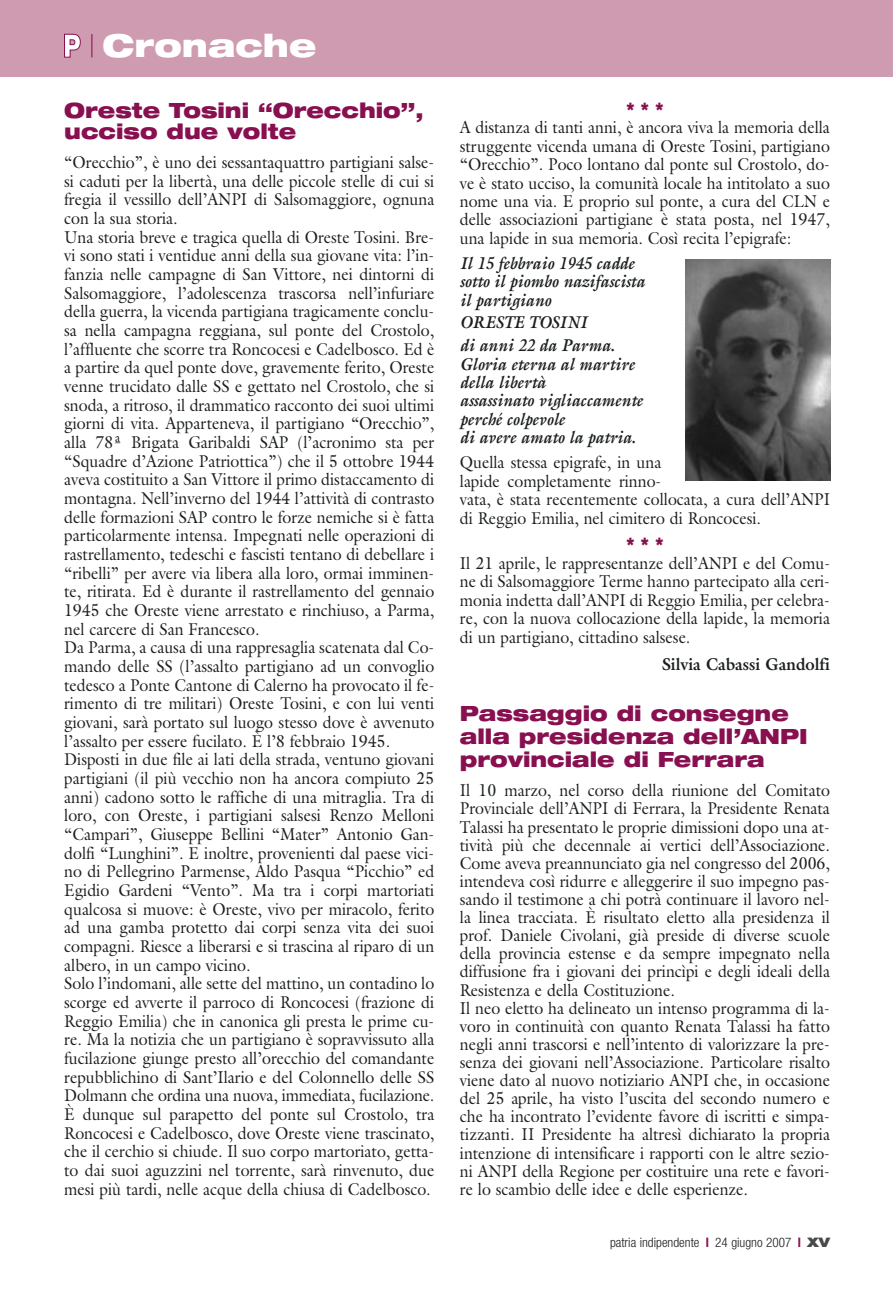
<style>
.page{position:relative;width:893px;height:1296px;background:#fff}
.page>*{position:absolute;margin:0;border:0;box-sizing:border-box;transform-origin:0 0}
.t1{font:900 expanded 31.5px "Helvetica Neue";color:#fff}
.t2{font:900 expanded 21px/22.6px "Helvetica Neue";color:#880f50;scale:.96 1}
.t3{font:17.25px/18.6px "Galliard";color:#1c1f20;scale:.92 1}
.t4{font:italic 700 17.25px/18.5px "Galliard";color:#1c1f20;scale:.92 1}
.t5{font:700 17.25px "Galliard";color:#1c1f20;scale:.92 1}
.t6{font:900 expanded 17.25px "Helvetica Neue";color:#880f50;scale:.92 1}
.t7{font:300 condensed 13.2px "Helvetica Neue";color:#1c1f20}
.s1{font-weight:700;color:#880f50}
.s2{font-weight:900;font-stretch:expanded;color:#47494a}
</style>
<div class="page">
<div style="left:0;top:0;width:892px;height:77px;background:#cf9bb1"></div>
<svg style="left:91px;top:34px;width:1px;height:23px"></svg>
<svg style="left:64px;top:34px;width:17px;height:24px"></svg>
<img style="left:685px;top:259px;width:145px;height:221px">
<h1 class="t1" style="left:102px;top:34px;width:215px">Cronache</h1>
<p class="t2" style="left:64px;top:101px;width:376px;line-height:21.1px">Oreste Tosini “Orecchio”, ucciso due volte</p>
<p class="t3" style="left:64px;top:155px;width:404px">“Orecchio”, è uno dei sessantaquattro partigiani salse&shy;si caduti per la libertà, una delle piccole stelle di cui si fregia il vessillo dell’ANPI di Salsomaggiore, ognuna con la sua storia.<br>Una storia breve e tragica quella di Oreste Tosini. Bre&shy;vi sono stati i ventidue anni della sua giovane vita: l’in&shy;fanzia nelle campagne di San Vittore, nei dintorni di Salsomaggiore, l’adolescenza trascorsa nell’infuriare della guerra, la vicenda partigiana tragicamente conclu&shy;sa nella campagna reggiana, sul ponte del Crostolo, l’affluente che scorre tra Roncocesi e Cadelbosco. Ed è a partire da quel ponte dove, gravemente ferito, Oreste venne trucidato dalle SS e gettato nel Crostolo, che si snoda, a ritroso, il drammatico racconto dei suoi ultimi giorni di vita. Apparteneva, il partigiano “Orecchio”, alla 78ª Brigata Garibaldi SAP (l’acronimo sta per “Squadre d’Azione Patriottica”) che il 5 ottobre 1944 aveva costituito a San Vittore il primo distaccamento di montagna. Nell’inverno del 1944 l’attività di contrasto delle formazioni SAP contro le forze nemiche si è fatta particolarmente intensa. Impegnati nelle operazioni di rastrellamento, tedeschi e fascisti tentano di debellare i “ribelli” per avere via libera alla loro, ormai imminen&shy;te, ritirata. Ed è durante il rastrellamento del gennaio 1945 che Oreste viene arrestato e rinchiuso, a Parma, nel carcere di San Francesco.<br>Da Parma, a causa di una rappresaglia scatenata dal Co&shy;mando delle SS (l’assalto partigiano ad un convoglio tedesco a Ponte Cantone di Calerno ha provocato il fe&shy;rimento di tre militari) Oreste Tosini, e con lui venti giovani, sarà portato sul luogo stesso dove è avvenuto l’assalto per essere fucilato. È l’8 febbraio 1945.<br>Disposti in due file ai lati della strada, ventuno giovani partigiani (il più vecchio non ha ancora compiuto 25 anni) cadono sotto le raffiche di una mitraglia. Tra di loro, con Oreste, i partigiani salsesi Renzo Melloni “Campari”, Giuseppe Bellini “Mater” Antonio Gan&shy;dolfi “Lunghini”. E inoltre, provenienti dal paese vici&shy;no di Pellegrino Parmense, Aldo Pasqua “Picchio” ed Egidio Gardeni “Vento”. Ma tra i corpi martoriati qualcosa si muove: è Oreste, vivo per miracolo, ferito ad una gamba protetto dai corpi senza vita dei suoi compagni. Riesce a liberarsi e si trascina al riparo di un albero, in un campo vicino.<br>Solo l’indomani, alle sette del mattino, un contadino lo scorge ed avverte il parroco di Roncocesi (frazione di Reggio Emilia) che in canonica gli presta le prime cu&shy;re. Ma la notizia che un partigiano è sopravvissuto alla fucilazione giunge presto all’orecchio del comandante repubblichino di Sant’Ilario e del Colonnello delle SS Dolmann che ordina una nuova, immediata, fucilazione.<br>È dunque sul parapetto del ponte sul Crostolo, tra Roncocesi e Cadelbosco, dove Oreste viene trascinato, che il cerchio si chiude. Il suo corpo martoriato, getta&shy;to dai suoi aguzzini nel torrente, sarà rinvenuto, due mesi più tardi, nelle acque della chiusa di Cadelbosco.</p>
<p class="t6" style="left:626px;top:102px;width:41px">* * *</p>
<p class="t3" style="left:460px;top:120px;width:404px;text-align:justify">A distanza di tanti anni, è ancora viva la memoria della struggente vicenda umana di Oreste Tosini, partigiano “Orecchio”. Poco lontano dal ponte sul Crostolo, do&shy;ve è stato ucciso, la comunità locale ha intitolato a suo nome una via. E proprio sul ponte, a cura del CLN e delle associazioni partigiane è stata posta, nel 1947, una lapide in sua memoria. Così recita l’epigrafe:</p>
<p class="t4" style="left:460px;top:255px;width:203px">Il 15 febbraio 1945 cadde sotto il piombo nazifascista il partigiano</p>
<p class="t4" style="left:460px;top:313px;width:170px;line-height:22.6px">ORESTE TOSINI<br>di anni 22 da Parma.</p>
<p class="t4" style="left:460px;top:356px;width:200px">Gloria eterna al martire della libertà<br>assassinato vigliaccamente perché colpevole<br>di avere amato la patria.</p>
<p class="t3" style="left:460px;top:455px;width:404px">Quella stessa epigrafe, in una<br>lapide completamente rinno-<br>vata, è stata recentemente collocata, a cura dell’ANPI di Reggio Emilia, nel cimitero di Roncocesi.</p>
<p class="t6" style="left:626px;top:538px;width:41px">* * *</p>
<p class="t3" style="left:460px;top:556px;width:404px;text-align:justify">Il 21 aprile, le rappresentanze dell’ANPI e del Comu&shy;ne di Salsomaggiore Terme hanno partecipato alla ceri&shy;monia indetta dall’ANPI di Reggio Emilia, per celebra&shy;re, con la nuova collocazione della lapide, la memoria di un partigiano, cittadino salsese.</p>
<p class="t5" style="left:661px;top:657px;width:184px">Silvia Cabassi Gandolfi</p>
<p class="t2" style="left:460px;top:704px;width:364px">Passaggio di consegne alla presidenza dell’ANPI provinciale di Ferrara</p>
<p class="t3" style="left:460px;top:783px;width:404px;line-height:18.1px">Il 10 marzo, nel corso della riunione del Comitato Provinciale dell’ANPI di Ferrara, la Presidente Renata Talassi ha presentato le proprie dimissioni dopo una at&shy;tività più che decennale ai vertici dell’Associazione.<br>Come aveva preannunciato gia nel congresso del 2006, intendeva così ridurre e alleggerire il suo impegno pas&shy;sando il testimone a chi potrà continuare il lavoro nel&shy;la linea tracciata. È risultato eletto alla presidenza il prof. Daniele Civolani, già preside di diverse scuole della provincia estense e da sempre impegnato nella diffusione fra i giovani dei princìpi e degli ideali della Resistenza e della Costituzione.<br>Il neo eletto ha delineato un intenso programma di la&shy;voro in continuità con quanto Renata Talassi ha fatto negli anni trascorsi e nell’intento di valorizzare la pre&shy;senza dei giovani nell’Associazione. Particolare risalto viene dato al nuovo notiziario ANPI che, in occasione del 25 aprile, ha visto l’uscita del secondo numero e che ha incontrato l’evidente favore di iscritti e simpa&shy;tizzanti. II Presidente ha altresì dichiarato la propria intenzione di intensificare i rapporti con le altre sezio&shy;ni ANPI della Regione per costituire una rete e favori&shy;re lo scambio delle idee e delle esperienze.</p>
<p class="t7" style="left:610px;top:1238px;width:221px">patria indipendente <span class="s1">l</span> 24 giugno 2007 <span class="s1">l</span> <span class="s2">XV</span></p>
</div>
